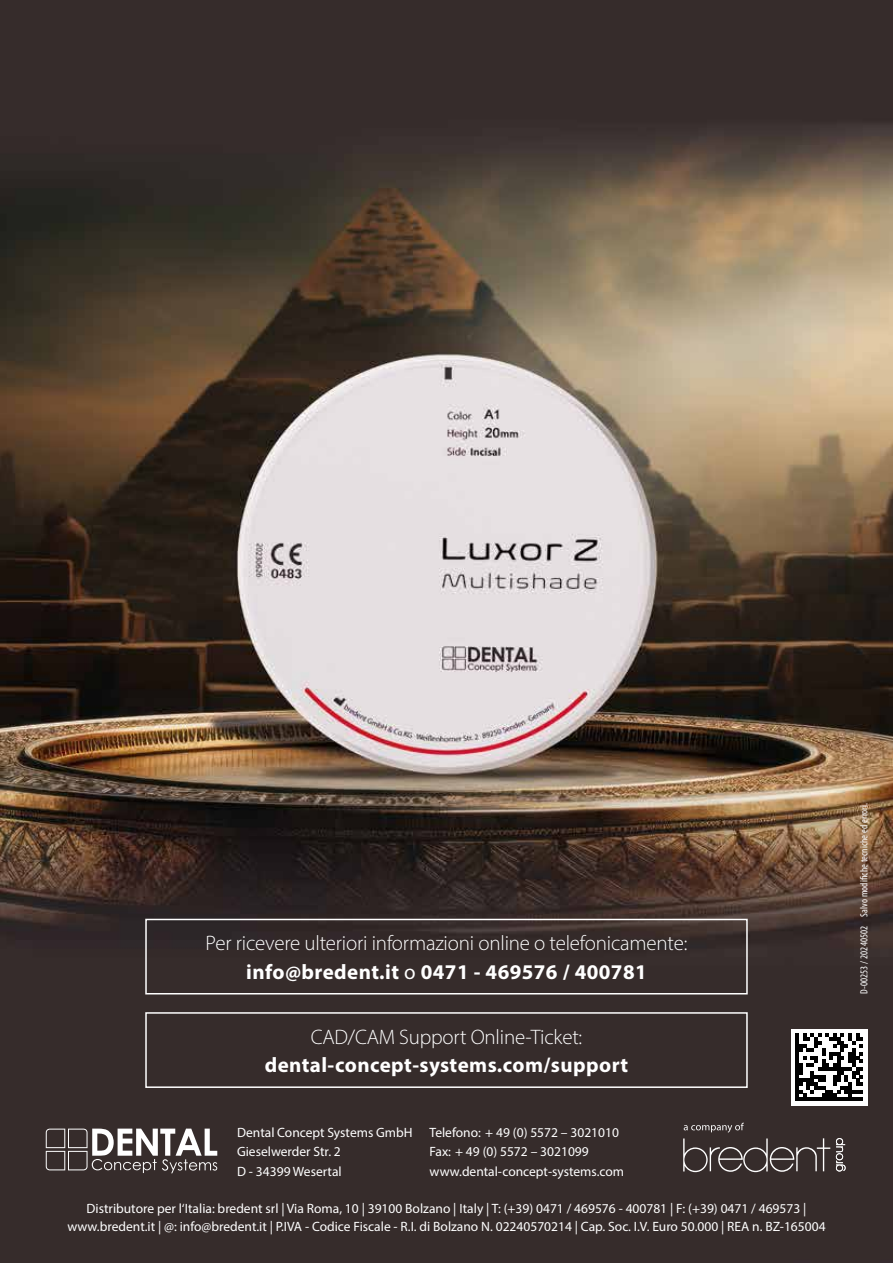
<style>
.page{position:relative;width:893px;height:1263px;background:#fff}
.page>*{position:absolute;margin:0;border:0;box-sizing:border-box;transform-origin:0 0}
.t1{font:300 21px/28.5px "Myriad Pro";letter-spacing:-.01em;color:#fff;text-align:center}
.t2{font:700 21px "Myriad Pro";letter-spacing:.02em;color:#fff}
.t3{font:13.5px/19.5px "Myriad Pro";color:#fff}
.t4{font:condensed 10.5px "Myriad Pro";letter-spacing:.01em;color:#fff}
.s1{font-weight:700}
.s2{font-weight:400}
</style>
<div class="page">
<img style="left:0;top:0;width:893px;height:1263px">
<div style="left:145px;top:1012px;width:603px;height:76px;border:2px solid #fff"></div>
<div style="left:145px;top:919px;width:603px;height:75px;border:2px solid #fff"></div>
<svg style="left:46px;top:1128px;width:171px;height:45px"></svg>
<svg style="left:683px;top:1138px;width:147px;height:34px;background:#534a49"></svg>
<svg style="left:836px;top:1138px;width:10px;height:33px"></svg>
<svg style="left:684px;top:1123px;width:60px;height:9px"></svg>
<div style="left:791px;top:1029px;width:76px;height:76px;background:#fff"></div>
<svg style="left:795px;top:1033px;width:68px;height:68px"></svg>
<svg style="left:860px;top:876px;width:7px;height:4px"></svg>
<h1 class="t1" style="left:206px;top:931px;width:483px">Per ricevere ulteriori informazioni online o telefonicamente: <span class="s1">info@bredent.it</span> <span class="s2">o</span> <span class="s1">0471 - 469576 / 400781</span></h1>
<h1 class="t1" style="left:311px;top:1024px;width:273px">CAD/CAM Support Online-Ticket:</h1>
<h1 class="t2" style="left:265px;top:1057px;width:365px">dental-concept-systems.com/support</h1>
<p class="t3" style="left:430px;top:1123px;width:196px">Telefono: + 49 (0) 5572 – 3021010<br>Fax: + 49 (0) 5572 – 3021099 www.dental-concept-systems.com</p>
<p class="t3" style="left:237px;top:1123px;width:177px">Dental Concept Systems GmbH<br>Gieselwerder Str. 2<br>D - 34399 Wesertal</p>
<p class="t3" style="left:67px;top:1201px;width:760px;line-height:18px;text-align:center">Distributore per l‘Italia: bredent srl | Via Roma, 10 | 39100 Bolzano | Italy | T: (+39) 0471 / 469576 - 400781 | F: (+39) 0471 / 469573 | www.bredent.it | @: info@bredent.it | P.IVA - Codice Fiscale - R.I. di Bolzano N. 02240570214 | Cap. Soc. I.V. Euro 50.000 | REA n. BZ-165004</p>
<p class="t4" style="left:858px;top:917px;width:116px;rotate:-90deg">Salvo modi che tecniche ed errori.</p>
<p class="t4" style="left:858px;top:994px;width:70px;rotate:-90deg">D-00253 / 20240502</p>
</div>
